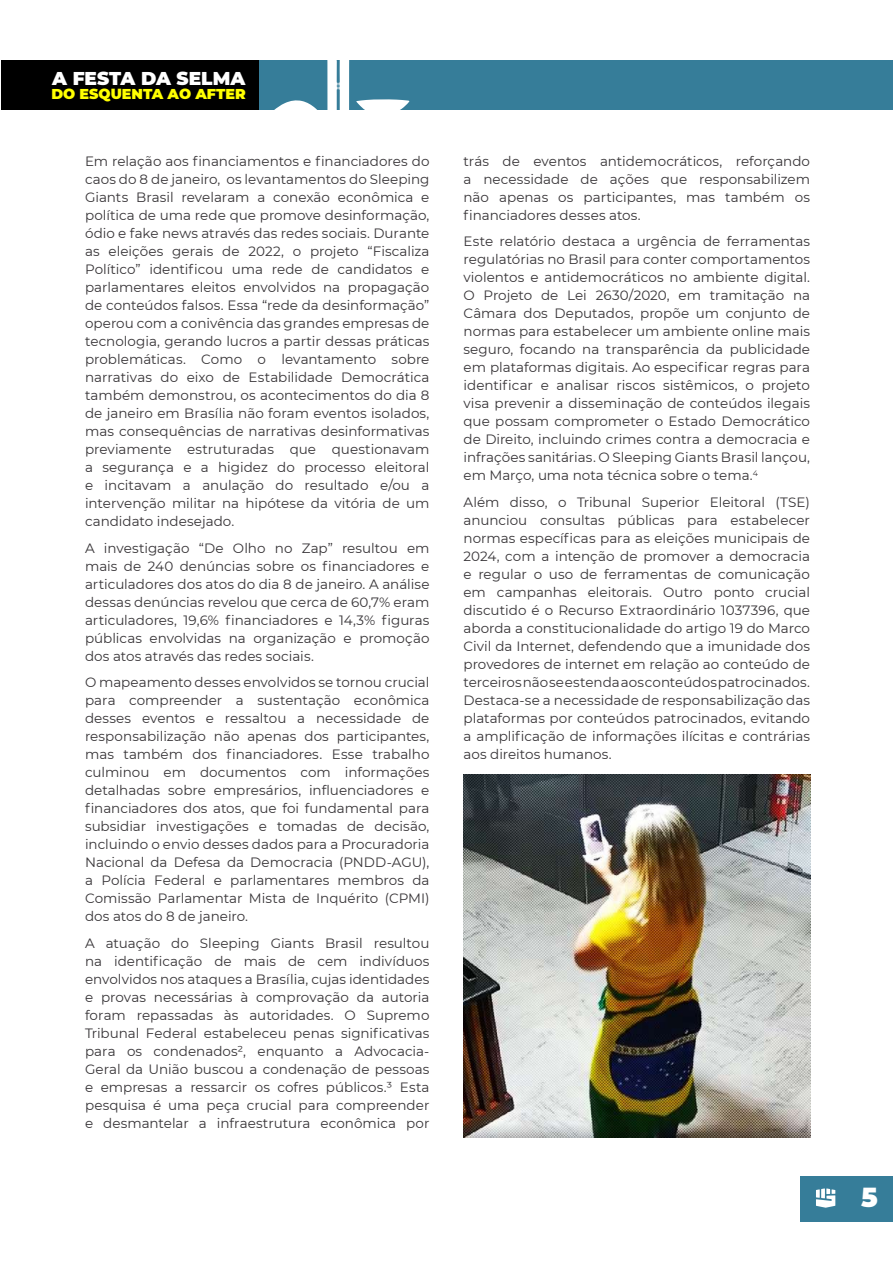
<style>
.page{position:relative;width:893px;height:1263px;background:#fff}
.page>*{position:absolute;margin:0;border:0;box-sizing:border-box;transform-origin:0 0}
.t1{font:900 26.85px "Montserrat";color:#fff}
.t2{font:900 18.45px "Montserrat";color:#fff}
.t3{font:900 14.25px "Montserrat";color:#ff0}
.t4{font:13.5px/18px "Montserrat";color:#373437;text-align:justify}
</style>
<div class="page">
<div style="left:800px;top:1177px;width:93px;height:45px;background:#367d99"></div>
<svg style="left:816px;top:1188px;width:19px;height:20px"></svg>
<div style="left:238px;top:60px;width:655px;height:50px;background:#367d99"></div>
<div style="left:1px;top:60px;width:257px;height:50px;background:#000"></div>
<svg style="left:274px;top:60px;width:136px;height:50px"></svg>
<img style="left:463px;top:775px;width:347px;height:362px">
<h2 class="t2" style="left:52px;top:65px;width:195px">A FESTA DA SELMA</h2>
<p class="t3" style="left:51px;top:83px;width:196px">DO ESQUENTA AO AFTER</p>
<p class="t4" style="left:85px;top:152px;width:346px">Em relação aos financiamentos e financiadores do caos do 8 de janeiro, os levantamentos do Sleeping Giants Brasil revelaram a conexão econômica e política de uma rede que promove desinformação, ódio e fake news através das redes sociais. Durante as eleições gerais de 2022, o projeto “Fiscaliza Político” identificou uma rede de candidatos e parlamentares eleitos envolvidos na propagação de conteúdos falsos. Essa “rede da desinformação” operou com a conivência das grandes empresas de tecnologia, gerando lucros a partir dessas práticas problemáticas. Como o levantamento sobre narrativas do eixo de Estabilidade Democrática também demonstrou, os acontecimentos do dia 8 de janeiro em Brasília não foram eventos isolados, mas consequências de narrativas desinformativas previamente estruturadas que questionavam a segurança e a higidez do processo eleitoral e incitavam a anulação do resultado e/ou a intervenção militar na hipótese da vitória de um candidato indesejado.</p>
<p class="t4" style="left:85px;top:538px;width:346px">A investigação “De Olho no Zap” resultou em mais de 240 denúncias sobre os financiadores e articuladores dos atos do dia 8 de janeiro. A análise dessas denúncias revelou que cerca de 60,7% eram articuladores, 19,6% financiadores e 14,3% figuras públicas envolvidas na organização e promoção dos atos através das redes sociais.</p>
<p class="t4" style="left:85px;top:673px;width:346px">O mapeamento desses envolvidos se tornou crucial para compreender a sustentação econômica desses eventos e ressaltou a necessidade de responsabilização não apenas dos participantes, mas também dos financiadores. Esse trabalho culminou em documentos com informações detalhadas sobre empresários, influenciadores e financiadores dos atos, que foi fundamental para subsidiar investigações e tomadas de decisão, incluindo o envio desses dados para a Procuradoria Nacional da Defesa da Democracia (PNDD-AGU), a Polícia Federal e parlamentares membros da Comissão Parlamentar Mista de Inquérito (CPMI) dos atos do 8 de janeiro.</p>
<p class="t4" style="left:85px;top:933px;width:346px">A atuação do Sleeping Giants Brasil resultou na identificação de mais de cem indivíduos envolvidos nos ataques a Brasília, cujas identidades e provas necessárias à comprovação da autoria foram repassadas às autoridades. O Supremo Tribunal Federal estabeleceu penas significativas para os condenados², enquanto a Advocacia-Geral da União buscou a condenação de pessoas e empresas a ressarcir os cofres públicos.³ Esta pesquisa é uma peça crucial para compreender e desmantelar a infraestrutura econômica por</p>
<p class="t4" style="left:463px;top:152px;width:348px">trás de eventos antidemocráticos, reforçando a necessidade de ações que responsabilizem não apenas os participantes, mas também os financiadores desses atos.</p>
<p class="t4" style="left:463px;top:232px;width:348px">Este relatório destaca a urgência de ferramentas regulatórias no Brasil para conter comportamentos violentos e antidemocráticos no ambiente digital.<br>O Projeto de Lei 2630/2020, em tramitação na Câmara dos Deputados, propõe um conjunto de normas para estabelecer um ambiente online mais seguro, focando na transparência da publicidade em plataformas digitais. Ao especificar regras para identificar e analisar riscos sistêmicos, o projeto visa prevenir a disseminação de conteúdos ilegais que possam comprometer o Estado Democrático de Direito, incluindo crimes contra a democracia e infrações sanitárias. O Sleeping Giants Brasil lançou, em Março, uma nota técnica sobre o tema.<sup>4</sup></p>
<p class="t4" style="left:463px;top:493px;width:348px">Além disso, o Tribunal Superior Eleitoral (TSE) anunciou consultas públicas para estabelecer normas específicas para as eleições municipais de 2024, com a intenção de promover a democracia e regular o uso de ferramentas de comunicação em campanhas eleitorais. Outro ponto crucial discutido é o Recurso Extraordinário 1037396, que aborda a constitucionalidade do artigo 19 do Marco Civil da Internet, defendendo que a imunidade dos provedores de internet em relação ao conteúdo de terceiros não se estenda aos conteúdos patrocinados.<br>Destaca-se a necessidade de responsabilização das plataformas por conteúdos patrocinados, evitando a amplificação de informações ilícitas e contrárias aos direitos humanos.</p>
<h1 class="t1" style="left:861px;top:1178px;width:18px">5</h1>
</div>
